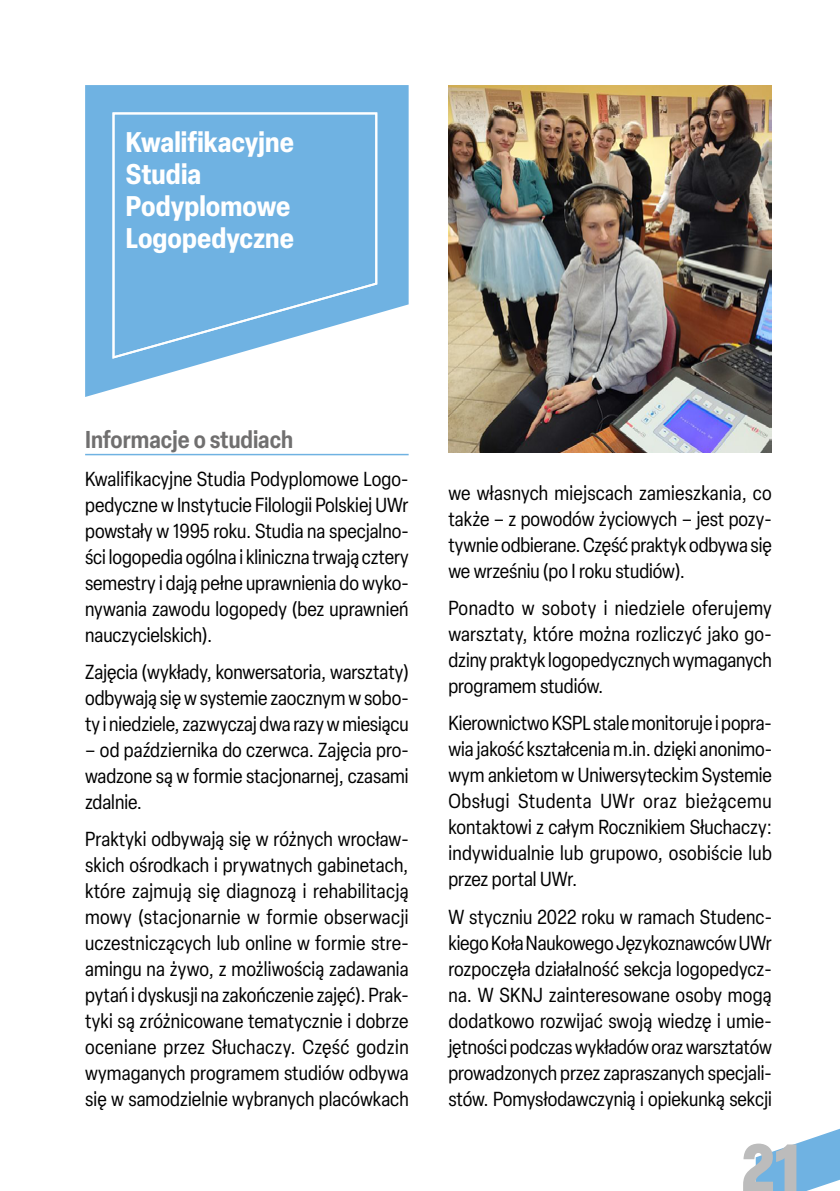
<style>
.page{position:relative;width:840px;height:1191px;background:#fff}
.page>*{position:absolute;margin:0;border:0;box-sizing:border-box;transform-origin:0 0}
.t1{font:900 condensed 66px "Elza";color:#bcbcbc}
.t2{font:700 condensed 28px/32px "Elza";color:#fff}
.t3{font:600 condensed 24px "Elza";color:#706f6f}
.t4{font:condensed 20px/26px "Elza";color:#000;text-align:justify}
</style>
<div class="page">
<svg style="left:85px;top:85px;width:323px;height:312px;fill:#6fb2e2"></svg>
<svg style="left:755px;top:1129px;width:84px;height:62px"></svg>
<svg style="left:111px;top:111px;width:267px;height:249px;background:#7cb9e4"></svg>
<hr style="left:85px;top:454px;width:323px;height:1px;background:#6fb2e2">
<img style="left:448px;top:85px;width:323px;height:368px">
<h2 class="t2" style="left:126px;top:126px;width:169px">Kwalifikacyjne<br>Studia<br>Podyplomowe<br>Logopedyczne</h2>
<p class="t3" style="left:85px;top:423px;width:209px">Informacje o studiach</p>
<p class="t4" style="left:85px;top:465px;width:325px">Kwalifikacyjne Studia Podyplomowe Logo&shy;pedyczne w Instytucie Filologii Polskiej UWr powstały w 1995 roku. Studia na specjalno&shy;ści logopedia ogólna i kliniczna trwają cztery semestry i dają pełne uprawnienia do wyko&shy;nywania zawodu logopedy (bez uprawnień nauczycielskich).</p>
<p class="t4" style="left:85px;top:658px;width:325px">Zajęcia (wykłady, konwersatoria, warsztaty) odbywają się w systemie zaocznym w sobo&shy;ty i niedziele, zazwyczaj dwa razy w miesiącu</p>
<p class="t4" style="left:85px;top:736px;width:325px">– od października do czerwca. Zajęcia pro&shy;wadzone są w formie stacjonarnej, czasami zdalnie.</p>
<p class="t4" style="left:85px;top:826px;width:325px">Praktyki odbywają się w różnych wrocław&shy;skich ośrodkach i prywatnych gabinetach, które zajmują się diagnozą i rehabilitacją mowy (stacjonarnie w formie obserwacji uczestniczących lub online w formie stre&shy;amingu na żywo, z możliwością zadawania pytań i dyskusji na zakończenie zajęć). Prak&shy;tyki są zróżnicowane tematycznie i dobrze oceniane przez Słuchaczy. Część godzin wymaganych programem studiów odbywa się w samodzielnie wybranych placówkach</p>
<p class="t4" style="left:448px;top:479px;width:325px">we własnych miejscach zamieszkania, co także – z powodów życiowych – jest pozy&shy;tywnie odbierane. Część praktyk odbywa się we wrześniu (po I roku studiów).</p>
<p class="t4" style="left:448px;top:594px;width:325px">Ponadto w soboty i niedziele oferujemy warsztaty, które można rozliczyć jako go&shy;dziny praktyk logopedycznych wymaganych programem studiów.</p>
<p class="t4" style="left:448px;top:710px;width:325px">Kierownictwo KSPL stale monitoruje i popra&shy;wia jakość kształcenia m.in. dzięki anonimo&shy;wym ankietom w Uniwersyteckim Systemie Obsługi Studenta UWr oraz bieżącemu kontaktowi z całym Rocznikiem Słuchaczy: indywidualnie lub grupowo, osobiście lub przez portal UWr.</p>
<p class="t4" style="left:448px;top:903px;width:325px">W styczniu 2022 roku w ramach Studenc&shy;kiego Koła Naukowego Językoznawców UWr rozpoczęła działalność sekcja logopedycz&shy;na. W SKNJ zainteresowane osoby mogą dodatkowo rozwijać swoją wiedzę i umie&shy;jętności podczas wykładów oraz warsztatów prowadzonych przez zapraszanych specjali&shy;stów. Pomysłodawczynią i opiekunką sekcji</p>
<h1 class="t1" style="left:741px;top:1120px;width:60px">21</h1>
</div>
